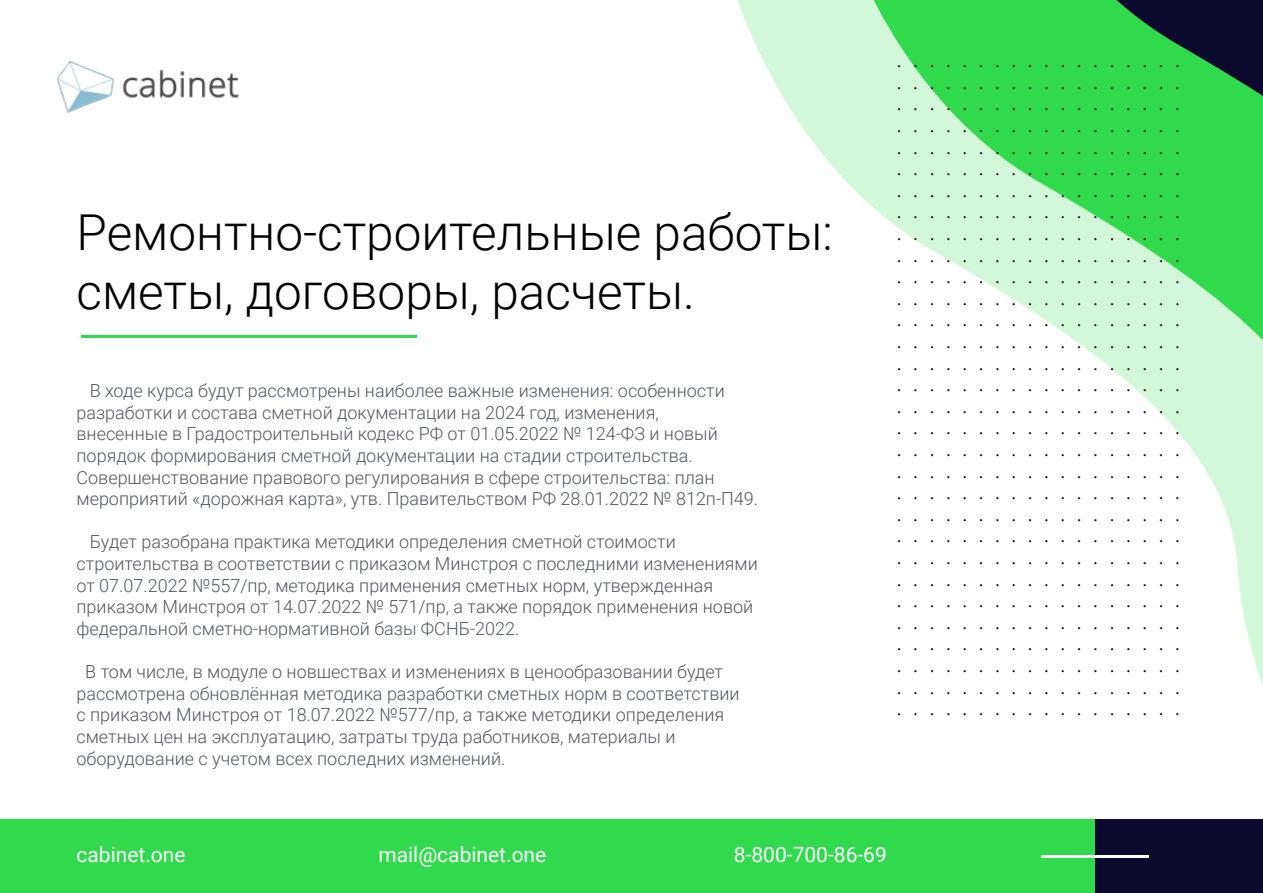
<style>
.page{position:relative;width:1263px;height:893px;background:#fff}
.page>*{position:absolute;margin:0;border:0;box-sizing:border-box;transform-origin:0 0}
.t1{font:300 49.5px/59.4px "Roboto";color:#000}
.t2{font:21px "Roboto";color:#fff}
.t3{font:300 18px/21.6px "Roboto";color:#52575c}
.t4{font:18px/21.6px "Minion Pro";color:#000;text-align:justify}
</style>
<div class="page">
<img style="left:57px;top:61px;width:182px;height:52px">
<div style="left:0;top:819px;width:1095px;height:74px;background:#30da4c"></div>
<hr style="left:81px;top:335px;width:336px;height:3px;background:#30da4c">
<div style="left:1095px;top:819px;width:168px;height:74px;background:#0b092e"></div>
<svg style="left:738px;top:0;width:87px;height:157px;fill:#d3f7d9"></svg>
<svg style="left:825px;top:0;width:438px;height:686px"></svg>
<svg style="left:963px;top:0;width:300px;height:627px"></svg>
<hr style="left:1041px;top:855px;width:107px;height:2px;background:#fff">
<h1 class="t1" style="left:77px;top:201px;width:758px">Ремонтно-строительные работы: сметы, договоры, расчеты.</h1>
<p class="t3" style="left:77px;top:379px;width:683px;text-indent:13px">В ходе курса будут рассмотрены наиболее важные изменения: особенности разработки и состава сметной документации на 2024 год, изменения,<br>внесенные в Градостроительный кодекс РФ от 01.05.2022 № 124-ФЗ и новый порядок формирования сметной документации на стадии строительства.<br>Совершенствование правового регулирования в сфере строительства: план мероприятий «дорожная карта», утв. Правительством РФ 28.01.2022 № 812п-П49.</p>
<p class="t3" style="left:77px;top:531px;width:683px;text-indent:13px">Будет разобрана практика методики определения сметной стоимости строительства в соответствии с приказом Минстроя с последними изменениями от 07.07.2022 №557/пр, методика применения сметных норм, утвержденная приказом Минстроя от 14.07.2022 № 571/пр, а также порядок применения новой федеральной сметно-нормативной базы ФСНБ-2022.</p>
<p class="t3" style="left:77px;top:660px;width:665px;text-indent:9px">В том числе, в модуле о новшествах и изменениях в ценообразовании будет рассмотрена обновлённая методика разработки сметных норм в соответствии с приказом Минстроя от 18.07.2022 №577/пр, а также методики определения сметных цен на эксплуатацию, затраты труда работников, материалы и оборудование с учетом всех последних изменений.</p>
<p class="t4" style="left:897px;top:51px;width:284px">. . . . . . . . . . . . . . . . . . . . . . . . . . . . . . . . . . . . . . . . . . . . . . . . . . . . . . . . . . . . . . . . . . . . . . . . . . . . . . . . . . . . . . . . . . . . . . . . . . . . . . . . . . . . . . . . . . . . . . . . . . . . . . . . . . . . . . . . . . . . . . . . . . . . . . . . . . . . . . . . . . . . . . . . . . . . . . . . . . . . . . . . . . . . . . . . . . . . . . . . . . . . . . . . . . . . . . . . . . . . . . . . . . . . . . . . . . . . . . . . . . . . . . . . . . . . . . . . . . . . . . . . . . . . . . . . . . . . . . . . . . . . . . . . . . . . . . . . . . . . . . . . . . . . . . . . . . . . . . . . . . . . . . . . . . . . . . . . . . . . . . . . . . . . . . . . . . . . . . . . . . . . . . . . . . . . . . . . . . . . . . . . . . . . . . . . . . . . . . . . . . . . . . . . . . . . . . . . . . . . . . . . . . . . . . . . . . . . . . . . . . . . . . . . . . . . . . . . . . . . . . . . . . . . . . . . . . . . . . . . . . . . . . . . . . . . . . . . . . . . . . . . . . . . . . . . . . . . . . . . . . . . . . . . . . . . . . . . . . . . . . . . . . . . . . . . . . . . . .</p>
<p class="t2" style="left:77px;top:840px;width:111px">cabinet.one</p>
<p class="t2" style="left:378px;top:840px;width:169px">mail@cabinet.one</p>
<p class="t2" style="left:734px;top:840px;width:155px">8-800-700-86-69</p>
</div>
